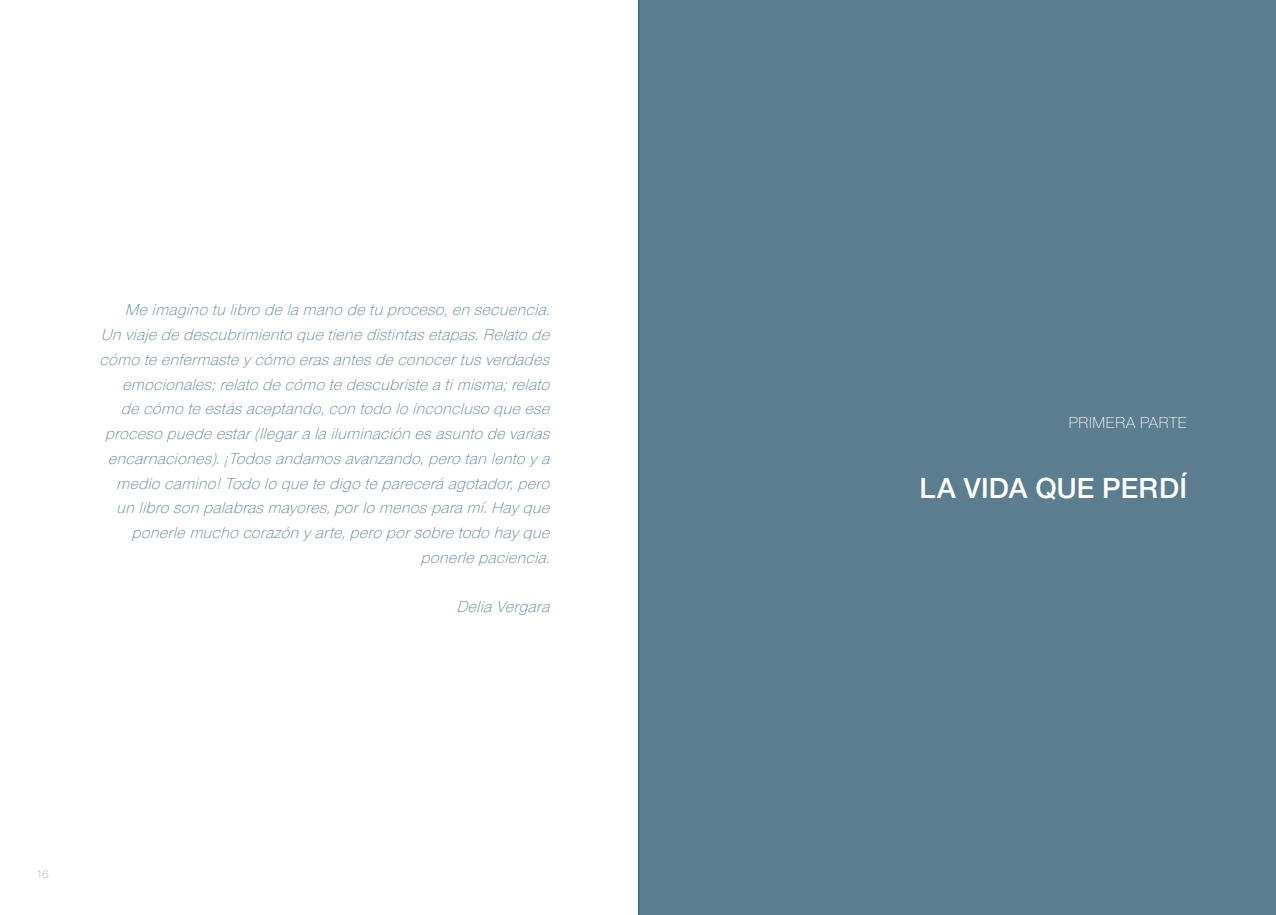
<style>
.page{position:relative;width:1276px;height:915px;background:#fff}
.page>*{position:absolute;margin:0;border:0;box-sizing:border-box;transform-origin:0 0}
.t1{font:600 30px "Nimbus Sans Novus T";color:#fff}
.t2{font:italic 300 16.5px/24.8px "Nimbus Sans Novus T";color:#5b7d8f;text-align:right}
.t3{font:300 16.5px "Nimbus Sans Novus T";color:#fff}
.t4{font:300 12px "Nimbus Sans Novus T";color:#9cabb5}
</style>
<div class="page">
<div style="left:638px;top:0;width:638px;height:914px;background:#5b7d8f"></div>
<p class="t2" style="left:100px;top:297px;width:456px">Meimagino tu libro delamano detu proceso,en secuencia.<br>Un viajededescubrimiento quetienedistintasetapas.Relato de cómo teenfermasteycómo erasantesdeconocertusverdades emocionales;relato decómo tedescubristeatimisma;relato decómo teestásaceptando,con todo lo inconcluso queese proceso puedeestar(llegaralailuminación esasunto devarias encarnaciones).¡Todosandamosavanzando,pero tan lento ya medio camino!Todo lo quetedigo tepareceráagotador,pero un libro son palabrasmayores,porlo menosparamí.Hayque ponerlemucho corazón yarte,pero porsobretodo hayque ponerlepaciencia.</p>
<p class="t2" style="left:456px;top:594px;width:99px">DeliaVergara</p>
<p class="t4" style="left:36px;top:867px;width:14px">16</p>
<p class="t3" style="left:1068px;top:412px;width:120px">PRIMERA PARTE</p>
<h1 class="t1" style="left:919px;top:470px;width:269px">LA VIDA QUE PERDÍ</h1>
</div>
